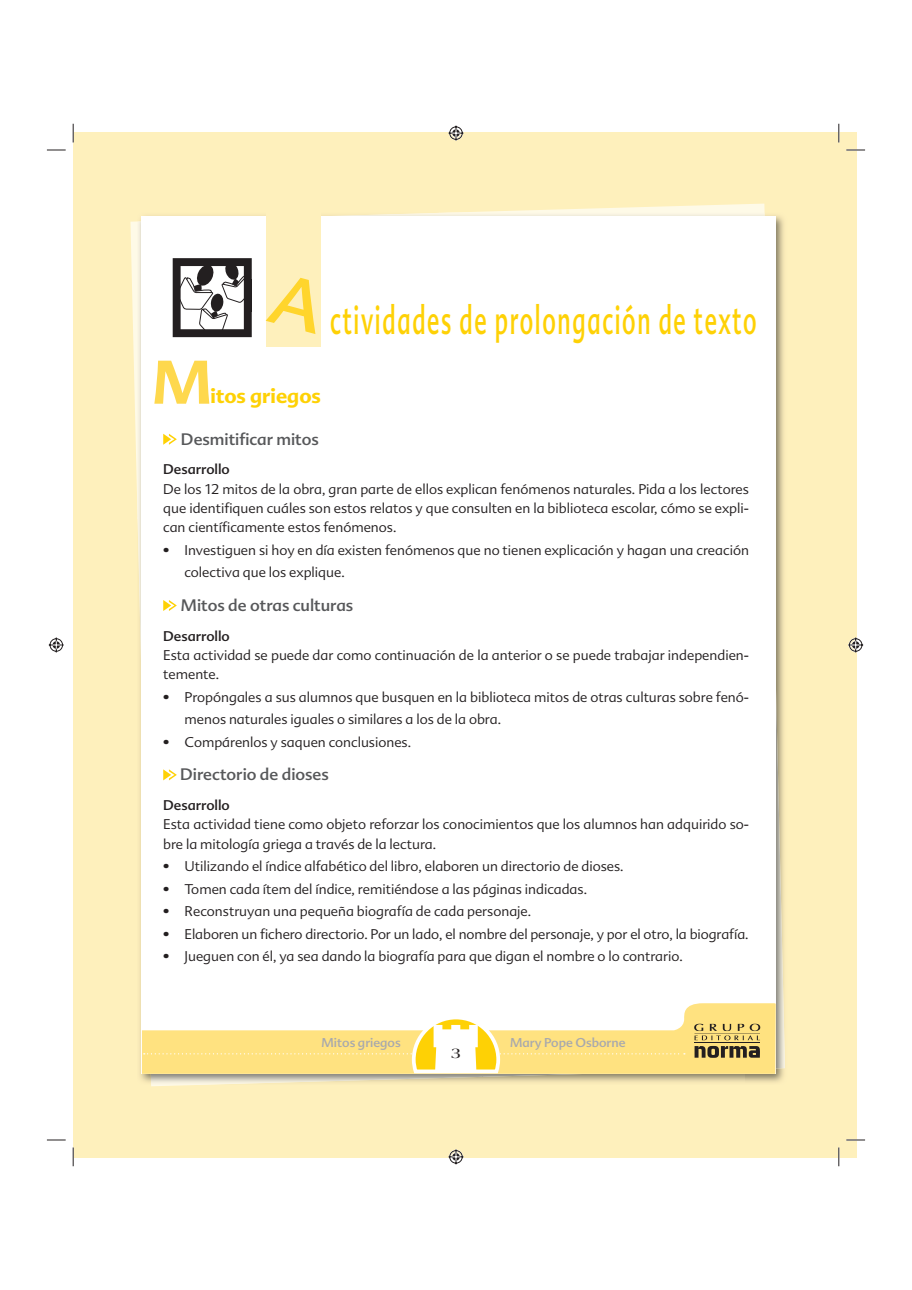
<style>
.page{position:relative;width:912px;height:1290px;background:#fff}
.page>*{position:absolute;margin:0;border:0;box-sizing:border-box;transform-origin:0 0}
.t1{font:700 60px "Advert";color:#fed84d}
.t2{font:39.38px "Advert";letter-spacing:.075em;color:#fed105;scale:.57 1}
.t3{font:700 20px "Advert";color:#fed105}
.t4{font:16.25px "Advert";color:#57585a}
.t5{font:700 15px "Americana Std";color:#231f20}
.t6{font:300 13.75px/19.4px "Advert";color:#231f20}
.t7{font:13.75px "Advert";color:#231f20}
.t8{font:12.5px "Advert";color:#a8a9ad}
</style>
<div class="page">
<div style="left:73px;top:132px;width:783px;height:1026px;background:#fef0bc"></div>
<svg style="left:130px;top:204px;width:635px;height:882px"></svg>
<img style="left:137px;top:213px;width:647px;height:872px">
<div style="left:141px;top:216px;width:634px;height:858px;background:#fff"></div>
<svg style="left:142px;top:1003px;width:633px;height:73px"></svg>
<div style="left:266px;top:194px;width:55px;height:153px;background:#fef0bc"></div>
<svg style="left:163px;top:434px;width:14px;height:11px"></svg>
<svg style="left:163px;top:600px;width:14px;height:11px"></svg>
<svg style="left:163px;top:769px;width:14px;height:11px"></svg>
<svg style="left:173px;top:258px;width:78px;height:79px"></svg>
<svg style="left:47px;top:149px;width:19px;height:2px"></svg>
<svg style="left:846px;top:149px;width:18px;height:2px"></svg>
<svg style="left:47px;top:1139px;width:19px;height:2px"></svg>
<svg style="left:846px;top:1139px;width:18px;height:2px"></svg>
<svg style="left:72px;top:124px;width:2px;height:18px"></svg>
<svg style="left:72px;top:1147px;width:2px;height:19px"></svg>
<svg style="left:838px;top:124px;width:1px;height:18px"></svg>
<svg style="left:838px;top:1148px;width:1px;height:18px"></svg>
<svg style="left:448px;top:125px;width:16px;height:16px"></svg>
<svg style="left:448px;top:1149px;width:16px;height:16px"></svg>
<svg style="left:48px;top:637px;width:16px;height:16px"></svg>
<svg style="left:848px;top:636px;width:16px;height:18px"></svg>
<h1 class="t1" style="left:152px;top:360px;width:61px">M</h1>
<h3 class="t3" style="left:210px;top:389px;width:112px">itos griegos</h3>
<h2 class="t2" style="left:330px;top:305px;width:749px">ctividades de prolongación de texto</h2>
<p class="t4" style="left:181px;top:433px;width:139px">Desmitificar mitos</p>
<p class="t7" style="left:163px;top:464px;width:68px">Desarrollo</p>
<p class="t6" style="left:163px;top:481px;width:587px;text-align:justify">De los 12 mitos de la obra, gran parte de ellos explican fenómenos naturales. Pida a los lectores que identifiquen cuáles son estos relatos y que consulten en la biblioteca escolar, cómo se expli&shy;can científicamente estos fenómenos.</p>
<p class="t6" style="left:184px;top:540px;width:565px;line-height:22.5px;text-indent:-21px">• Investiguen si hoy en día existen fenómenos que no tienen explicación y hagan una creación colectiva que los explique.</p>
<p class="t4" style="left:181px;top:599px;width:174px">Mitos de otras culturas</p>
<p class="t7" style="left:163px;top:631px;width:68px">Desarrollo</p>
<p class="t6" style="left:163px;top:647px;width:587px">Esta actividad se puede dar como continuación de la anterior o se puede trabajar independien&shy;temente.</p>
<p class="t6" style="left:184px;top:687px;width:565px;line-height:22.5px;text-indent:-21px">• Propóngales a sus alumnos que busquen en la biblioteca mitos de otras culturas sobre fenó&shy;menos naturales iguales o similares a los de la obra.</p>
<p class="t6" style="left:163px;top:734px;width:249px">• Compárenlos y saquen conclusiones.</p>
<p class="t4" style="left:180px;top:769px;width:150px">Directorio de dioses</p>
<p class="t7" style="left:163px;top:800px;width:68px">Desarrollo</p>
<p class="t6" style="left:163px;top:816px;width:587px">Esta actividad tiene como objeto reforzar los conocimientos que los alumnos han adquirido so&shy;bre la mitología griega a través de la lectura.</p>
<p class="t6" style="left:163px;top:858px;width:462px">• Utilizando el índice alfabético del libro, elaboren un directorio de dioses.</p>
<p class="t6" style="left:163px;top:881px;width:425px">• Tomen cada ítem del índice, remitiéndose a las páginas indicadas.</p>
<p class="t6" style="left:163px;top:903px;width:369px">• Reconstruyan una pequeña biografía de cada personaje.</p>
<p class="t6" style="left:163px;top:926px;width:586px">• Elaboren un fichero directorio. Por un lado, el nombre del personaje, y por el otro, la biografía.</p>
<p class="t6" style="left:163px;top:948px;width:521px">• Jueguen con él, ya sea dando la biografía para que digan el nombre o lo contrario.</p>
<p class="t8" style="left:321px;top:1037px;width:81px">Mitos griegos</p>
<p class="t8" style="left:510px;top:1037px;width:117px">Mary Pope Osborne</p>
<p class="t5" style="left:451px;top:1047px;width:11px">3</p>
</div>
